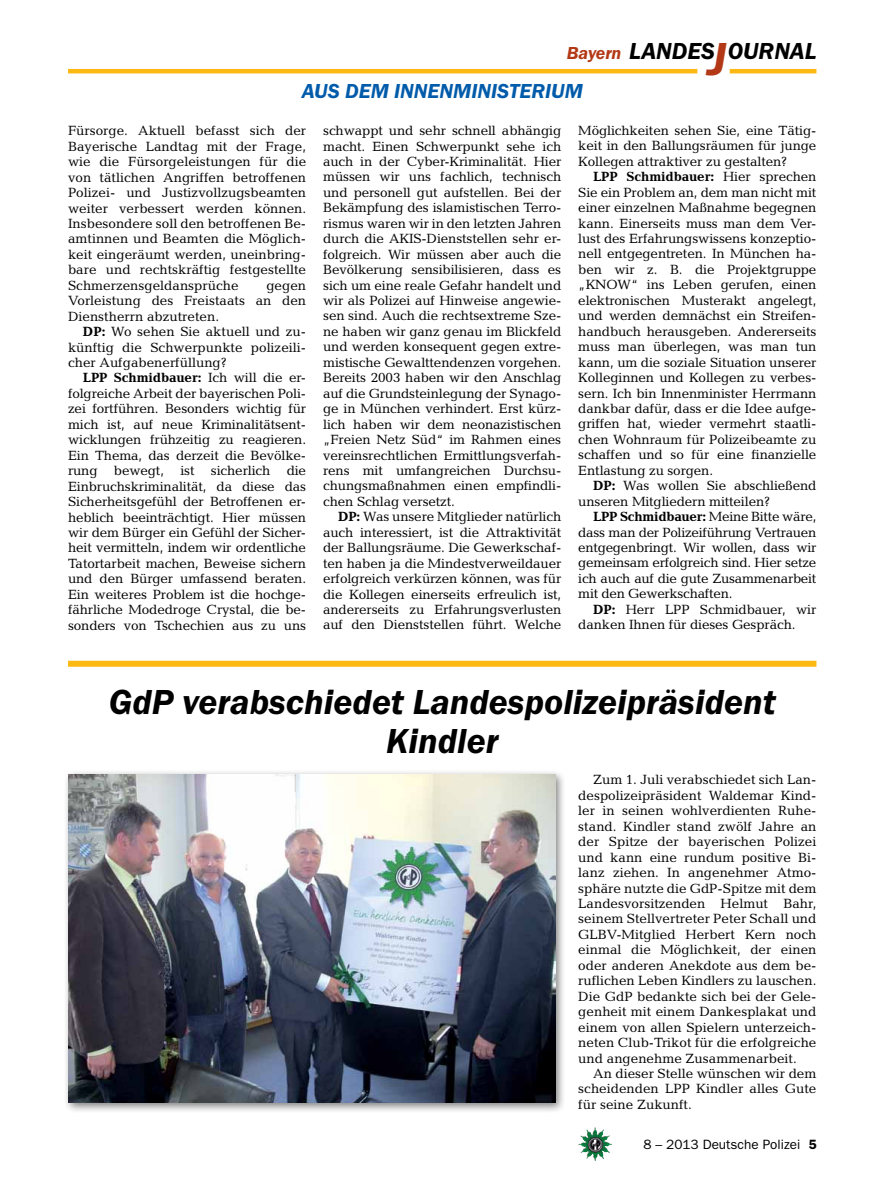
<style>
.page{position:relative;width:893px;height:1191px;background:#fff}
.page>*{position:absolute;margin:0;border:0;box-sizing:border-box;transform-origin:0 0}
.t1{font:italic 600 36px/39px "Franklin Gothic Itc T";color:#000;text-align:center}
.t2{font:italic 600 24px "Franklin Gothic Itc T";color:#000}
.t3{font:italic 600 21px "Franklin Gothic Itc T";color:#005baa}
.t4{font:italic 600 18px "Franklin Gothic Itc T";letter-spacing:-.01em;color:#b33916}
.t5{font:13.5px/15.5px "Candida";letter-spacing:-.01em;color:#000;text-align:justify}
.t6{font:13.5px "Franklin Gothic";color:#000}
.s1{font-size:48px;color:#b33916}
.s2{font-weight:700}
.s3{font-weight:600}
</style>
<div class="page">
<img style="left:578px;top:1127px;width:17px;height:25px">
<hr style="left:730px;top:69px;width:86px;height:4px;background:#fdb913">
<hr style="left:68px;top:69px;width:629px;height:4px;background:#fdb913">
<div style="left:63px;top:769px;width:504px;height:344px;background:#000;opacity:.5"></div>
<img style="left:68px;top:775px;width:487px;height:327px">
<div style="left:68px;top:661px;width:748px;height:6px;background:#fdb913"></div>
<h3 class="t4" style="left:567px;top:42px;width:56px">Bayern</h3>
<h2 class="t2" style="left:629px;top:37px;width:189px">LANDES<span class="s1">J</span>OURNAL</h2>
<h3 class="t3" style="left:302px;top:79px;width:14px">aus</h3>
<h3 class="t3" style="left:345px;top:79px;width:16px">dem</h3>
<h3 class="t3" style="left:394px;top:79px;width:13px">innenminis</h3>
<h3 class="t3" style="left:509px;top:79px;width:24px">terium</h3>
<p class="t5" style="left:68px;top:123px;width:240px">Fürsorge. Aktuell befasst sich der Bayerische Landtag mit der Frage, wie die Fürsorgeleistungen für die von tätlichen Angriffen betroffenen Polizei- und Justizvollzugsbeamten weiter verbessert werden können.<br>Insbesondere soll den betroffenen Be&shy;amtinnen und Beamten die Möglich&shy;keit eingeräumt werden, uneinbring&shy;bare und rechtskräftig festgestellte Schmerzensgeldansprüche</p>
<p class="t5" style="left:578px;top:123px;width:240px">Möglichkeiten sehen Sie, eine Tätig&shy;keit in den Ballungsräumen für junge Kollegen attraktiver zu gestalten?</p>
<p class="t5" style="left:578px;top:169px;width:240px;text-indent:15px"><span class="s2">LPP Schmidbauer:</span> Hier sprechen Sie ein Problem an, dem man nicht mit einer einzelnen Maßnahme begegnen kann. Einerseits muss man dem Ver&shy;lust des Erfahrungswissens konzeptio&shy;nell entgegentreten. In München ha&shy;ben wir z. B. die Projektgruppe „KNOW“ ins Leben gerufen, einen elektronischen Musterakt angelegt, und werden demnächst ein Streifen&shy;handbuch herausgeben. Andererseits muss man überlegen, was man tun kann, um die soziale Situation unserer Kolleginnen und Kollegen zu verbes&shy;sern. Ich bin Innenminister Herrmann dankbar dafür, dass er die Idee aufge&shy;griffen hat, wieder vermehrt staatli&shy;chen Wohnraum für Polizeibeamte zu schaffen und so für eine finanzielle Entlastung zu sorgen.</p>
<p class="t5" style="left:578px;top:478px;width:240px;text-indent:15px"><span class="s2">DP:</span> Was wollen Sie abschließend unseren Mitgliedern mitteilen?</p>
<p class="t5" style="left:578px;top:509px;width:240px;text-indent:15px"><span class="s2">LPP Schmidbauer:</span> Meine Bitte wäre, dass man der Polizeiführung Vertrauen entgegenbringt. Wir wollen, dass wir gemeinsam erfolgreich sind. Hier setze ich auch auf die gute Zusammenarbeit mit den Gewerkschaften.</p>
<p class="t5" style="left:578px;top:601px;width:240px;text-indent:15px"><span class="s2">DP:</span> Herr LPP Schmidbauer, wir danken Ihnen für dieses Gespräch.</p>
<p class="t5" style="left:323px;top:123px;width:240px">schwappt und sehr schnell abhängig macht. Einen Schwerpunkt sehe ich auch in der Cyber-Kriminalität. Hier müssen wir uns fachlich, technisch und personell gut aufstellen. Bei der Bekämpfung des islamistischen Terro&shy;rismus waren wir in den letzten Jahren durch die AKIS-Dienststellen sehr er&shy;folgreich. Wir müssen aber auch die Bevölkerung sensibilisieren, dass es sich um eine reale Gefahr handelt und wir als Polizei auf Hinweise angewie&shy;sen sind. Auch die rechtsextreme Sze&shy;ne haben wir ganz genau im Blickfeld und werden konsequent gegen extre&shy;mistische Gewalttendenzen vorgehen.<br>Bereits 2003 haben wir den Anschlag auf die Grundsteinlegung der Synago&shy;ge in München verhindert. Erst kürz&shy;lich haben wir dem neonazistischen „Freien Netz Süd“ im Rahmen eines vereinsrechtlichen Ermittlungsverfah&shy;rens mit umfangreichen Durchsu&shy;chungsmaßnahmen einen empfindli&shy;chen Schlag versetzt.</p>
<p class="t5" style="left:323px;top:509px;width:240px;text-indent:15px"><span class="s2">DP:</span> Was unsere Mitglieder natürlich auch interessiert, ist die Attraktivität der Ballungsräume. Die Gewerkschaf&shy;ten haben ja die Mindestverweildauer erfolgreich verkürzen können, was für die Kollegen einerseits erfreulich ist, andererseits zu Erfahrungsverlusten auf den Dienststellen führt. Welche</p>
<p class="t5" style="left:68px;top:277px;width:240px;text-indent:198px">gegen Vorleistung des Freistaats an den Dienstherrn abzutreten.</p>
<p class="t5" style="left:68px;top:324px;width:240px;text-indent:15px"><span class="s2">DP:</span> Wo sehen Sie aktuell und zu&shy;künftig die Schwerpunkte polizeili&shy;cher Aufgabenerfüllung?</p>
<p class="t5" style="left:68px;top:370px;width:240px;text-indent:15px"><span class="s2">LPP Schmidbauer:</span> Ich will die er&shy;folgreiche Arbeit der bayerischen Poli&shy;zei fortführen. Besonders wichtig für mich ist, auf neue Kriminalitätsent&shy;wicklungen frühzeitig zu reagieren.<br>Ein Thema, das derzeit die Bevölke&shy;rung bewegt, ist sicherlich die Einbruchskriminalität, da diese das Sicherheitsgefühl der Betroffenen er&shy;heblich beeinträchtigt. Hier müssen wir dem Bürger ein Gefühl der Sicher&shy;heit vermitteln, indem wir ordentliche Tatortarbeit machen, Beweise sichern und den Bürger umfassend beraten.<br>Ein weiteres Problem ist die hochge&shy;fährliche Modedroge Crystal, die be&shy;sonders von Tschechien aus zu uns</p>
<h1 class="t1" style="left:109px;top:681px;width:669px">GdP verabschiedet Landespolizeipräsident<br>Kindler</h1>
<p class="t5" style="left:578px;top:772px;width:240px;text-indent:15px">Zum 1. Juli verabschiedet sich Lan&shy;despolizeipräsident Waldemar Kind&shy;ler in seinen wohlverdienten Ruhe&shy;stand. Kindler stand zwölf Jahre an der Spitze der bayerischen Polizei und kann eine rundum positive Bi&shy;lanz ziehen. In angenehmer Atmo&shy;sphäre nutzte die GdP-Spitze mit dem Landesvorsitzenden Helmut Bahr, seinem Stellvertreter Peter Schall und GLBV-Mitglied Herbert Kern noch einmal die Möglichkeit, der einen oder anderen Anekdote aus dem be&shy;ruflichen Leben Kindlers zu lauschen.<br>Die GdP bedankte sich bei der Gele&shy;genheit mit einem Dankesplakat und einem von allen Spielern unterzeich&shy;neten Club-Trikot für die erfolgreiche und angenehme Zusammenarbeit.</p>
<p class="t5" style="left:578px;top:1065px;width:240px;text-indent:15px">An dieser Stelle wünschen wir dem scheidenden LPP Kindler alles Gute für seine Zukunft.</p>
<p class="t6" style="left:643px;top:1136px;width:175px">8 – 2013 Deutsche Polizei <span class="s3">5</span></p>
</div>
